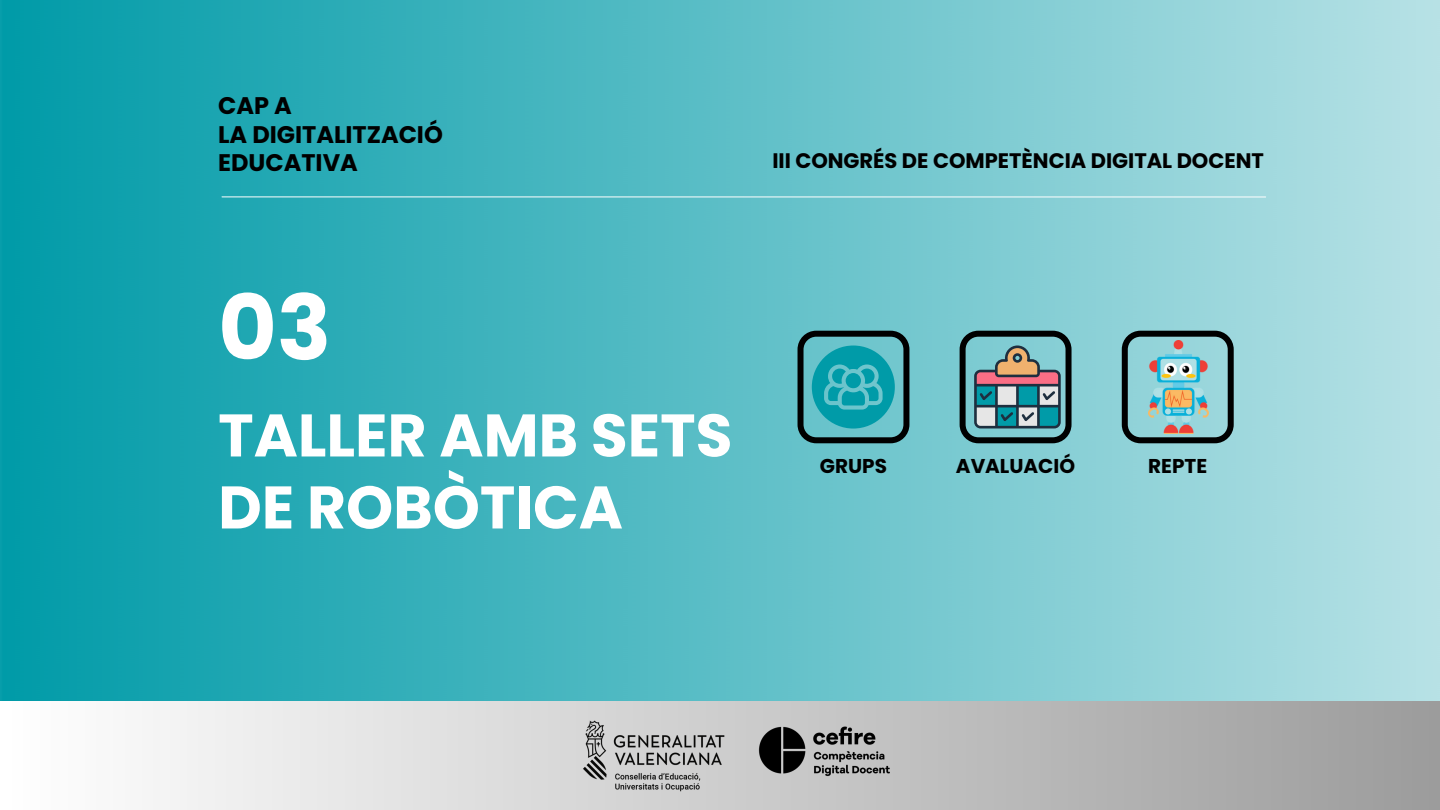
<style>
.page{position:relative;width:1440px;height:810px;background:#fff}
.page>*{position:absolute;margin:0;border:0;box-sizing:border-box;transform-origin:0 0}
.t1{font:700 90px "Poppins";color:#fff}
.t2{font:700 60px/72px "Poppins";color:#fff}
.t3{font:700 24px "Poppins";color:#000}
.t4{font:700 21px "Poppins";color:#000}
.t5{font:700 20px "Poppins";color:#000}
</style>
<div class="page">
<div style="left:0;top:0;width:1440px;height:810px;background:linear-gradient(to right,#f5fcfd,#989d9d)"></div>
<div style="left:0;top:0;width:1440px;height:700px;background:linear-gradient(to right,#009ba8,#b7e1e5)"></div>
<hr style="left:222px;top:197px;width:1044px;height:1px;background:#fff">
<img style="left:550px;top:709px;width:340px;height:101px">
<svg style="left:798px;top:331px;width:111px;height:112px;background:#33929a"></svg>
<svg style="left:960px;top:331px;width:111px;height:112px;background:#648589"></svg>
<svg style="left:1122px;top:331px;width:112px;height:112px;background:#638d90"></svg>
<img style="left:1148px;top:340px;width:60px;height:94px">
<p class="t3" style="left:218px;top:89px;width:75px">CAP A</p>
<p class="t3" style="left:218px;top:117px;width:226px">LA DIGITALITZACIÓ</p>
<p class="t3" style="left:218px;top:146px;width:141px">EDUCATIVA</p>
<p class="t4" style="left:772px;top:146px;width:493px">III CONGRÉS DE COMPETÈNCIA DIGITAL DOCENT</p>
<p class="t1" style="left:218px;top:265px;width:115px">03</p>
<p class="t2" style="left:218px;top:399px;width:516px">TALLER AMB SETS<br>DE ROBÒTICA</p>
<p class="t5" style="left:820px;top:452px;width:69px">GRUPS</p>
<p class="t5" style="left:956px;top:452px;width:121px">AVALUACIÓ</p>
<p class="t5" style="left:1148px;top:452px;width:60px">REPTE</p>
</div>
